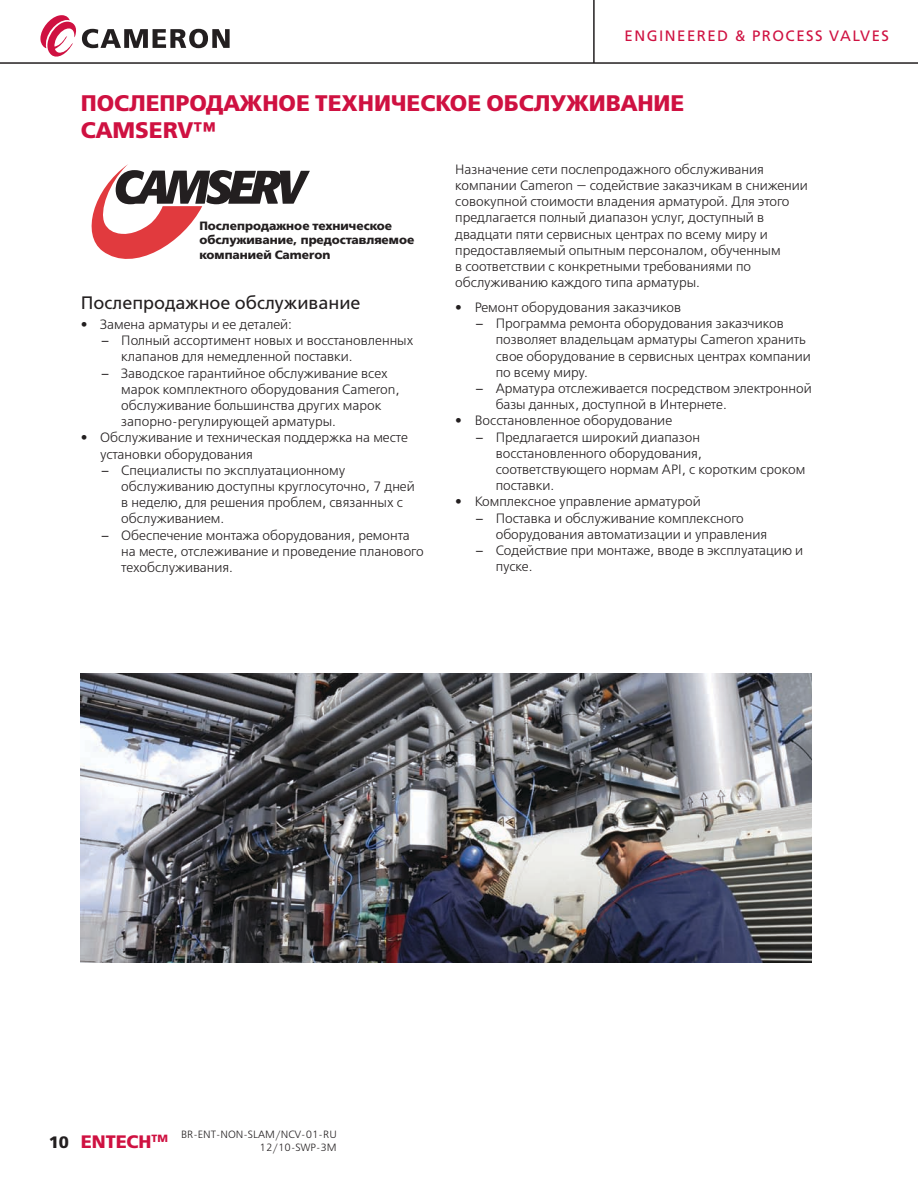
<style>
.page{position:relative;width:918px;height:1188px;background:#fff}
.page>*{position:absolute;margin:0;border:0;box-sizing:border-box;transform-origin:0 0}
.t1{font:22.5px/27px "Free Set Bold C";color:#cf1141}
.t2{font:18px "Free Set C";color:#231f20}
.t3{font:16.5px "Free Set Bold C";color:#231f20}
.t4{font:15px "Free Set C";letter-spacing:.1em;color:#cf1141}
.t5{font:13.5px/16.2px "Free Set Light C";color:#231f20}
.t6{font:13.5px "Free Set Light C";letter-spacing:-.02em;color:#231f20}
.t7{font:13.5px "Free Set C";color:#231f20}
.t8{font:12px/14.4px "Free Set Bold C";color:#231f20}
.t9{font:10.5px/12.6px "Free Set Light C";color:#231f20;text-align:right}
.s1{font-family:"Free Set Bold C";font-size:18px;color:#cf1141}
.s2{font-family:"Free Set Bold C";color:#cf1141}
</style>
<div class="page">
<hr style="left:0;top:62px;width:918px;height:2px;background:#231f20">
<hr style="left:593px;top:0;width:2px;height:63px;background:#231f20">
<svg style="left:40px;top:15px;width:190px;height:42px"></svg>
<svg style="left:91px;top:164px;width:219px;height:95px"></svg>
<div style="left:199px;top:221px;width:218px;height:47px;background:#fff"></div>
<img style="left:81px;top:673px;width:731px;height:289px">
<p class="t4" style="left:625px;top:27px;width:266px">ENGINEERED &amp; PROCESS VALVES</p>
<h1 class="t1" style="left:81px;top:90px;width:605px">ПОСЛЕПРОДАЖНОЕ ТЕХНИЧЕСКОЕ ОБСЛУЖИВАНИЕ<br>CAMSERV™</h1>
<p class="t8" style="left:199px;top:218px;width:217px">Послепродажное техническое обслуживание, предоставляемое компанией Cameron</p>
<h2 class="t2" style="left:81px;top:292px;width:281px">Послепродажное обслуживание</h2>
<p class="t5" style="left:100px;top:317px;width:193px">Замена арматуры и ее деталей:</p>
<p class="t5" style="left:121px;top:333px;width:294px">Полный ассортимент новых и восстановленных</p>
<p class="t5" style="left:121px;top:349px;width:233px">клапанов для немедленной поставки.</p>
<p class="t5" style="left:121px;top:365px;width:268px">Заводское гарантийное обслуживание всех</p>
<p class="t5" style="left:121px;top:382px;width:280px">марок комплектного оборудования Cameron,</p>
<p class="t5" style="left:121px;top:398px;width:262px">обслуживание большинства других марок</p>
<p class="t5" style="left:121px;top:414px;width:216px">запорно-регулирующей арматуры.</p>
<p class="t5" style="left:100px;top:430px;width:309px">Обслуживание и техническая поддержка на месте</p>
<p class="t5" style="left:100px;top:446px;width:154px">установки оборудования</p>
<p class="t5" style="left:121px;top:463px;width:226px">Специалисты по эксплуатационному</p>
<p class="t5" style="left:121px;top:479px;width:295px">обслуживанию доступны круглосуточно, 7 дней</p>
<p class="t5" style="left:121px;top:495px;width:283px">в неделю, для решения проблем, связанных с</p>
<p class="t5" style="left:121px;top:511px;width:105px">обслуживанием.</p>
<p class="t5" style="left:121px;top:527px;width:290px">Обеспечение монтажа оборудования, ремонта</p>
<p class="t5" style="left:121px;top:544px;width:304px">на месте, отслеживание и проведение планового</p>
<p class="t6" style="left:121px;top:560px;width:113px">техобслуживания.</p>
<p class="t7" style="left:81px;top:317px;width:8px">•</p>
<p class="t7" style="left:102px;top:333px;width:8px">–</p>
<p class="t7" style="left:102px;top:366px;width:8px">–</p>
<p class="t7" style="left:81px;top:430px;width:8px">•</p>
<p class="t7" style="left:102px;top:463px;width:8px">–</p>
<p class="t7" style="left:102px;top:528px;width:8px">–</p>
<p class="t5" style="left:455px;top:162px;width:354px">Н азначение сети послепродажного обслуживания компании Cameron — содействие заказчикам в снижении совокупной стоимости владения арматурой. Для этого предлагается полный диапазон услуг, доступный в двадцати пяти сервисных центрах по всему миру и предоставляемый опытным персоналом, обученным<br>в соответствии с конкретными требованиями по обслуживанию каждого типа арматуры.</p>
<p class="t5" style="left:475px;top:300px;width:208px">Ремонт оборудования заказчиков</p>
<p class="t5" style="left:496px;top:316px;width:289px">П рограмма ремонта оборудования заказчиков</p>
<p class="t5" style="left:496px;top:332px;width:312px">позволяет владельцам арматуры Cameron хранить</p>
<p class="t5" style="left:496px;top:348px;width:317px">свое оборудование в сервисных центрах компании</p>
<p class="t5" style="left:496px;top:365px;width:94px">по всему миру.</p>
<p class="t5" style="left:496px;top:381px;width:317px">Арматура отслеживается посредством электронной</p>
<p class="t5" style="left:496px;top:397px;width:233px">базы данных, доступной в И нтернете.</p>
<p class="t5" style="left:475px;top:413px;width:199px">Восстановленное оборудование</p>
<p class="t5" style="left:496px;top:429px;width:206px">П редлагается широкий диапазон</p>
<p class="t5" style="left:496px;top:446px;width:208px">восстановленного оборудования,</p>
<p class="t5" style="left:496px;top:462px;width:311px">соответствующего нормам API, с коротким сроком</p>
<p class="t5" style="left:496px;top:478px;width:60px">поставки.</p>
<p class="t5" style="left:475px;top:494px;width:228px">Комплексное управление арматурой</p>
<p class="t5" style="left:496px;top:510px;width:250px">П оставка и обслуживание комплексного</p>
<p class="t5" style="left:496px;top:527px;width:273px">оборудования автоматизации и управления</p>
<p class="t5" style="left:496px;top:543px;width:309px">Содействие при монтаже, вводе в эксплуатацию и</p>
<p class="t5" style="left:496px;top:559px;width:38px">пуске.</p>
<p class="t7" style="left:455px;top:300px;width:8px">•</p>
<p class="t7" style="left:476px;top:316px;width:8px">–</p>
<p class="t7" style="left:476px;top:381px;width:8px">–</p>
<p class="t7" style="left:455px;top:413px;width:8px">•</p>
<p class="t7" style="left:476px;top:429px;width:8px">–</p>
<p class="t7" style="left:455px;top:494px;width:8px">•</p>
<p class="t7" style="left:476px;top:510px;width:8px">–</p>
<p class="t7" style="left:476px;top:543px;width:8px">–</p>
<p class="t3" style="left:49px;top:1133px;width:22px">10</p>
<p class="t9" style="left:81px;top:1129px;width:258px"><span class="s1">ENTECH</span><span class="s2">TM</span> BR-ENT-NON-SLAM/NCV-01-RU<br>12/10-SWP-3M</p>
</div>
